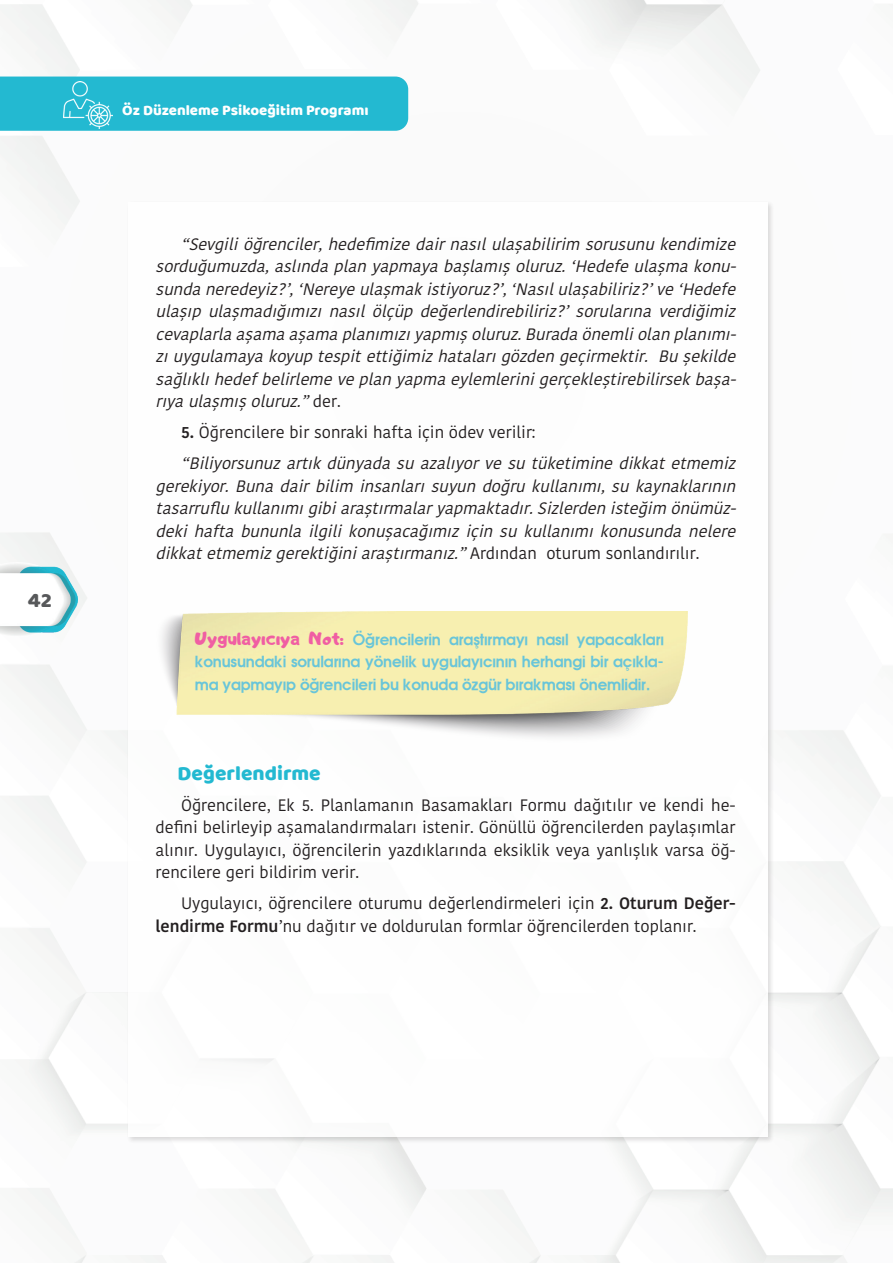
<style>
.page{position:relative;width:893px;height:1263px;background:#fff}
.page>*{position:absolute;margin:0;border:0;box-sizing:border-box;transform-origin:0 0}
.t1{font:21px "Baloo Paaji";color:#23b9d1}
.t2{font:21px "Baloo Paaji";color:#57585a}
.t3{font:italic 16.5px/22.5px "Kohinoor Bangla";color:#231f20;text-align:justify}
.t4{font:16.5px/22.5px "Kohinoor Bangla";color:#231f20;text-align:justify}
.t5{font:15px/22.5px "Avalon B";letter-spacing:-.01em;color:#68c5d9;text-align:justify}
.t6{font:15px "Baloo Paaji";color:#fff}
.s1{font-style:normal}
.s2{font-weight:600;font-style:normal}
.s3{font-family:"Adigiana Toybox";font-size:18px;color:#f05ea3}
.s4{font-weight:600}
</style>
<div class="page">
<img style="left:0;top:0;width:893px;height:1263px">
<div style="left:0;top:77px;width:408px;height:54px;background:#23b9d1"></div>
<img style="left:64px;top:81px;width:49px;height:48px">
<img style="left:0;top:563px;width:77px;height:74px">
<div style="left:126px;top:200px;width:649px;height:944px;background:#231f20;opacity:.2"></div>
<div style="left:128px;top:202px;width:639px;height:934px;background:#fff"></div>
<img style="left:161px;top:611px;width:527px;height:127px">
<p class="t2" style="left:28px;top:587px;width:25px">42</p>
<p class="t6" style="left:122px;top:101px;width:248px">Öz Düzenleme Psikoeğitim Programı</p>
<p class="t3" style="left:156px;top:232px;width:586px;text-indent:26px">“Sevgiliöğrenciler,hedefimizedairnasılulaşabilirim sorusunukendimize sorduğumuzda,aslındaplanyapmayabaşlamışoluruz.‘Hedefeulaşmakonu&shy;sundaneredeyiz?’,‘Nereyeulaşmakistiyoruz?’,‘Nasılulaşabiliriz?’ve‘Hedefe ulaşıp ulaşmadığımızı nasıl ölçüp değerlendirebiliriz?’ sorularına verdiğimiz cevaplarlaaşamaaşamaplanımızıyapmışoluruz.Buradaönemliolanplanımı&shy;zıuygulamayakoyuptespitettiğimizhatalarıgözdengeçirmektir. Buşekilde sağlıklıhedefbelirlemeveplanyapmaeylemlerinigerçekleştirebilirsekbaşa&shy;rıyaulaşmışoluruz.”<span class="s1">d e r .</span></p>
<p class="t3" style="left:181px;top:417px;width:561px;line-height:31px"><span class="s2">5.</span> <span class="s1">Öğrencilere bir sonraki hafta için ödev verilir: </span>“Biliyorsunuzartıkdünyadasuazalıyorvesutüketiminedikkatetmemiz</p>
<p class="t3" style="left:156px;top:474px;width:586px">gerekiyor. Buna dair bilim insanları suyun doğru kullanımı, su kaynaklarının tasarruflukullanımıgibiaraştırmalaryapmaktadır.Sizlerdenisteğim önümüz&shy;deki hafta bununla ilgili konuşacağımız için su kullanımı konusunda nelere dikkatetmemizgerektiğiniaraştırmanız.”<span class="s1">A rd ı n d a n ot u r u m s o n la n d ı r ı l ı r.</span></p>
<p class="t5" style="left:195px;top:628px;width:471px"><span class="s3">Uygulayıcıya Not:</span> Öğrencilerin araştırmayı nasıl yapacakları konusundaki sorularına yönelik uygulayıcının herhangi bir açıkla&shy;ma yapmayıp öğrencileri bu konuda özgür bırakması önemlidir.</p>
<p class="t1" style="left:178px;top:760px;width:145px">Değerlendirme</p>
<p class="t4" style="left:156px;top:793px;width:581px;text-indent:26px">Öğrencilere, Ek 5. Planlamanın Basamakları Formu dağıtılır ve kendi he&shy;defini belirleyip aşamalandırmaları istenir. Gönüllü öğrencilerden paylaşımlar alınır. Uygulayıcı, öğrencilerin yazdıklarında eksiklik veya yanlışlık varsa öğ&shy;rencilere geri bildirim verir.</p>
<p class="t4" style="left:156px;top:892px;width:581px;text-indent:26px">Uygulayıcı, öğrencilere oturumu değerlendirmeleri için <span class="s4">2. Oturum Değer&shy;lendirme Formu</span>’nu dağıtır ve doldurulan formlar öğrencilerden toplanır.</p>
</div>
